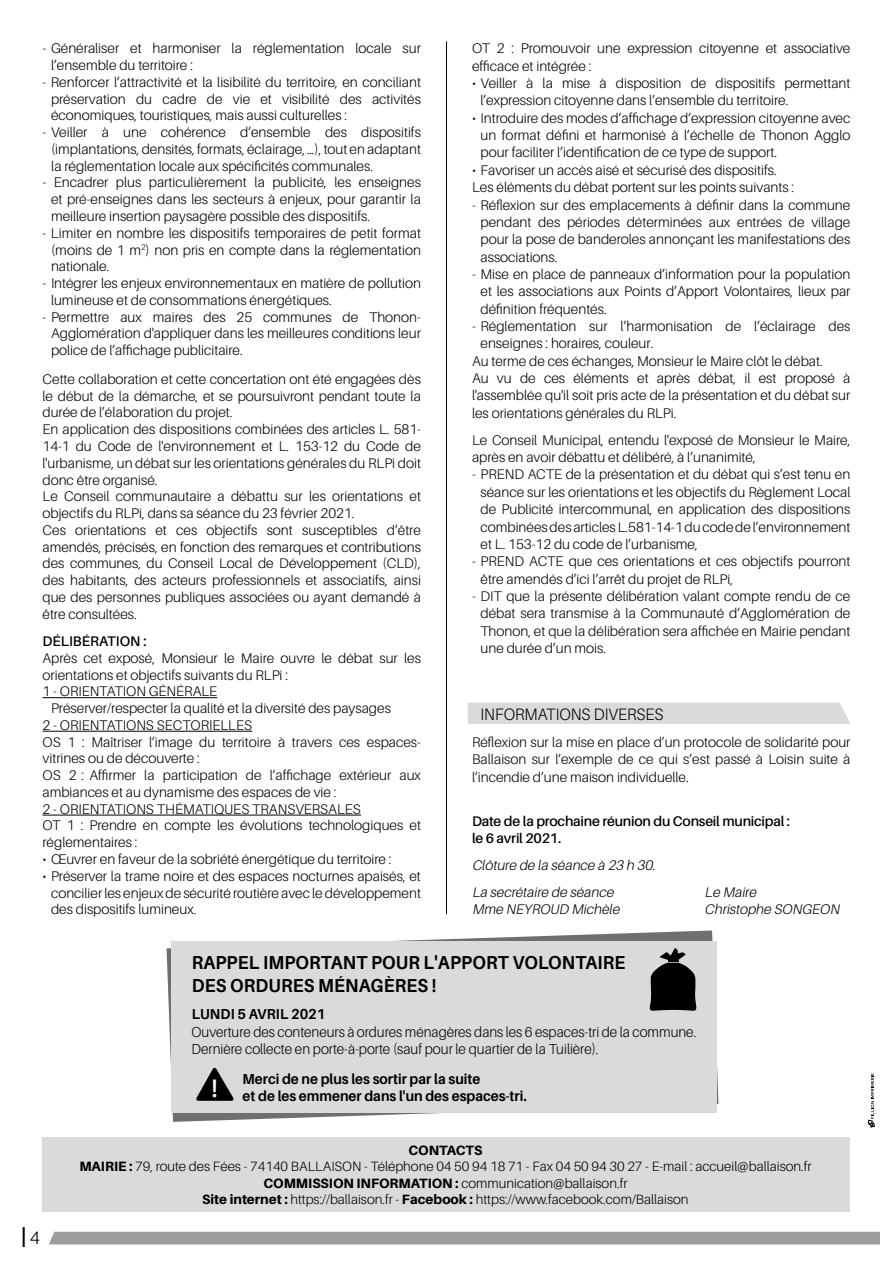
<style>
.page{position:relative;width:893px;height:1263px;background:#fff}
.page>*{position:absolute;margin:0;border:0;box-sizing:border-box;transform-origin:0 0}
.t1{font:600 28.8px "Aileron";color:#000;scale:.62 1}
.t2{font:600 25.35px "Aileron";color:#fff}
.t3{font:700 18.75px/22.5px "Aileron";letter-spacing:.01em;color:#000;scale:.94 1}
.t4{font:300 16.5px "Aileron";color:#000;scale:.95 1}
.t5{font:300 14.4px/17.4px "Aileron";color:#000;scale:.95 1}
.t6{font:700 14.4px/17.4px "Aileron";color:#000;scale:.95 1}
.t7{font:300 13.95px/16.8px "Aileron";color:#000;text-align:justify}
.t8{font:italic 300 13.95px/27px "Aileron";color:#000}
.t9{font:600 13.95px/17.4px "Aileron";letter-spacing:-.015em;color:#000}
.t10{font:300 13.5px/16.5px "Aileron";color:#000;text-align:center}
.s1{font-weight:300;font-size:18px}
.s2{font-weight:800}
</style>
<div class="page">
<div style="left:49px;top:1232px;width:831px;height:12px;background:#9d9d9c"></div>
<div style="left:468px;top:703px;width:382px;height:21px;background:#dadada"></div>
<hr style="left:43px;top:697px;width:174px;height:1px;background:#000">
<hr style="left:43px;top:731px;width:209px;height:1px;background:#000">
<hr style="left:43px;top:815px;width:318px;height:1px;background:#000">
<hr style="left:446px;top:41px;width:1px;height:873px;background:#000">
<svg style="left:868px;top:1073px;width:7px;height:55px"></svg>
<div style="left:43px;top:1137px;width:807px;height:74px;background:#dadada"></div>
<svg style="left:167px;top:930px;width:551px;height:192px"></svg>
<div style="left:171px;top:941px;width:546px;height:172px;background:#dadada"></div>
<svg style="left:196px;top:1067px;width:38px;height:34px"></svg>
<svg style="left:650px;top:948px;width:46px;height:63px"></svg>
<p class="t7" style="left:51px;top:40px;width:371px;text-indent:-9px">- Généraliser et harmoniser la réglementation locale sur l’ensemble du territoire :</p>
<p class="t7" style="left:51px;top:74px;width:371px;text-indent:-9px">- Renforcer l’attractivité et la lisibilité du territoire, en conciliant préservation du cadre de vie et visibilité des activités économiques, touristiques, mais aussi culturelles :</p>
<p class="t7" style="left:51px;top:124px;width:371px;text-indent:-9px">- Veiller à une cohérence d’ensemble des dispositifs (implantations, densités, formats, éclairage, …), tout en adaptant la réglementation locale aux spécificités communales.</p>
<p class="t7" style="left:51px;top:174px;width:371px;text-indent:-9px">- Encadrer plus particulièrement la publicité, les enseignes et pré-enseignes dans les secteurs à enjeux, pour garantir la meilleure insertion paysagère possible des dispositifs.</p>
<p class="t7" style="left:51px;top:225px;width:371px;text-indent:-8px">- Limiter en nombre les dispositifs temporaires de petit format (moins de 1 m<sup>2</sup>) non pris en compte dans la réglementation nationale.</p>
<p class="t7" style="left:51px;top:275px;width:371px;text-indent:-9px">- Intégrer les enjeux environnementaux en matière de pollution lumineuse et de consommations énergétiques.</p>
<p class="t7" style="left:51px;top:308px;width:371px;text-indent:-9px">- Permettre aux maires des 25 communes de Thonon-Agglomération d'appliquer dans les meilleures conditions leur police de l’affichage publicitaire.</p>
<p class="t7" style="left:43px;top:371px;width:380px;text-align:left">Cette collaboration et cette concertation ont été engagées dès le début de la démarche, et se poursuivront pendant toute la durée de l’élaboration du projet.<br>En application des dispositions combinées des articles L. 581- 14-1 du Code de l'environnement et L. 153-12 du Code de l'urbanisme, un débat sur les orientations générales du RLPi doit donc être organisé.<br>Le Conseil communautaire a débattu sur les orientations et objectifs du RLPi, dans sa séance du 23 février 2021.<br>Ces orientations et ces objectifs sont susceptibles d’être amendés, précisés, en fonction des remarques et contributions des communes, du Conseil Local de Développement (CLD), des habitants, des acteurs professionnels et associatifs, ainsi que des personnes publiques associées ou ayant demandé à être consultées.</p>
<p class="t9" style="left:43px;top:633px;width:106px">DÉLIBÉRATION :</p>
<p class="t7" style="left:43px;top:650px;width:380px">Après cet exposé, Monsieur le Maire ouvre le débat sur les</p>
<p class="t7" style="left:43px;top:666px;width:247px">orientations et objectifs suivants du RLPi :</p>
<p class="t7" style="left:43px;top:683px;width:176px">1 - ORIENTATION GÉNÉRALE</p>
<p class="t7" style="left:51px;top:700px;width:341px">Préserver/respecter la qualité et la diversité des paysages</p>
<p class="t7" style="left:43px;top:717px;width:211px">2 - ORIENTATIONS SECTORIELLES</p>
<p class="t7" style="left:43px;top:733px;width:380px">OS 1 : Maîtriser l’image du territoire à travers ces espaces-</p>
<p class="t7" style="left:43px;top:750px;width:159px">vitrines ou de découverte :</p>
<p class="t7" style="left:43px;top:767px;width:380px">OS 2 : Affirmer la participation de l’affichage extérieur aux</p>
<p class="t7" style="left:43px;top:784px;width:296px">ambiances et au dynamisme des espaces de vie :</p>
<p class="t7" style="left:43px;top:801px;width:320px">2 - ORIENTATIONS THÉMATIQUES TRANSVERSALES</p>
<p class="t7" style="left:43px;top:817px;width:380px">OT 1 : Prendre en compte les évolutions technologiques et</p>
<p class="t7" style="left:43px;top:834px;width:97px">réglementaires :</p>
<p class="t7" style="left:43px;top:851px;width:351px">• Œuvrer en faveur de la sobriété énergétique du territoire :</p>
<p class="t7" style="left:51px;top:868px;width:371px;text-indent:-9px">• Préserver la trame noire et des espaces nocturnes apaisés, et concilier les enjeux de sécurité routière avec le développement des dispositifs lumineux.</p>
<p class="t7" style="left:472px;top:40px;width:380px;line-height:17.4px">OT 2 : Promouvoir une expression citoyenne et associative efficace et intégrée :</p>
<p class="t7" style="left:480px;top:75px;width:371px;line-height:17.4px;text-indent:-9px">• Veiller à la mise à disposition de dispositifs permettant l’expression citoyenne dans l’ensemble du territoire.</p>
<p class="t7" style="left:480px;top:109px;width:371px;line-height:17.4px;text-indent:-9px">• Introduire des modes d’affichage d’expression citoyenne avec un format défini et harmonisé à l’échelle de Thonon Agglo pour faciliter l’identification de ce type de support.</p>
<p class="t7" style="left:472px;top:161px;width:324px;line-height:17.4px">• Favoriser un accès aisé et sécurisé des dispositifs.<br>Les éléments du débat portent sur les points suivants :</p>
<p class="t7" style="left:480px;top:196px;width:371px;line-height:17.4px;text-indent:-9px">- Réflexion sur des emplacements à définir dans la commune pendant des périodes déterminées aux entrées de village pour la pose de banderoles annonçant les manifestations des associations.</p>
<p class="t7" style="left:480px;top:266px;width:371px;line-height:17.4px;text-indent:-9px">- Mise en place de panneaux d’information pour la population et les associations aux Points d’Apport Volontaires, lieux par définition fréquentés.</p>
<p class="t7" style="left:472px;top:318px;width:380px">- Réglementation sur l’harmonisation de l’éclairage des</p>
<p class="t7" style="left:480px;top:335px;width:174px">enseignes : horaires, couleur.</p>
<p class="t7" style="left:472px;top:353px;width:352px">Au terme de ces échanges, Monsieur le Maire clôt le débat.</p>
<p class="t7" style="left:472px;top:370px;width:380px">Au vu de ces éléments et après débat, il est proposé à</p>
<p class="t7" style="left:472px;top:387px;width:380px">l'assemblée qu'il soit pris acte de la présentation et du débat sur</p>
<p class="t7" style="left:472px;top:405px;width:206px">les orientations générales du RLPi.</p>
<p class="t7" style="left:472px;top:431px;width:380px;line-height:17.4px">Le Conseil Municipal, entendu l'exposé de Monsieur le Maire, après en avoir débattu et délibéré, à l’unanimité,</p>
<p class="t7" style="left:480px;top:466px;width:371px;line-height:17.4px;text-indent:-9px">- PREND ACTE de la présentation et du débat qui s’est tenu en séance sur les orientations et les objectifs du Règlement Local de Publicité intercommunal, en application des dispositions combinées des articles L.581-14-1 du code de l’environnement et L. 153-12 du code de l’urbanisme,</p>
<p class="t7" style="left:480px;top:553px;width:371px;line-height:17.4px;text-indent:-9px">- PREND ACTE que ces orientations et ces objectifs pourront être amendés d’ici l’arrêt du projet de RLPi,</p>
<p class="t7" style="left:480px;top:587px;width:371px;line-height:17.4px;text-indent:-9px">- DIT que la présente délibération valant compte rendu de ce débat sera transmise à la Communauté d’Agglomération de Thonon, et que la délibération sera affichée en Mairie pendant une durée d’un mois.</p>
<p class="t4" style="left:480px;top:705px;width:194px">INFORMATIONS DIVERSES</p>
<p class="t7" style="left:472px;top:733px;width:380px;line-height:17.4px">Réflexion sur la mise en place d’un protocole de solidarité pour Ballaison sur l’exemple de ce qui s’est passé à Loisin suite à l’incendie d’une maison individuelle.</p>
<p class="t9" style="left:472px;top:812px;width:320px">Date de la prochaine réunion du Conseil municipal : le 6 avril 2021.</p>
<p class="t8" style="left:472px;top:852px;width:188px">Clôture de la séance à 23 h 30.<br>La secrétaire de séance</p>
<p class="t8" style="left:704px;top:879px;width:56px">Le Maire</p>
<p class="t8" style="left:472px;top:896px;width:152px">Mme NEYROUD Michèle</p>
<p class="t8" style="left:704px;top:896px;width:139px">Christophe SONGEON</p>
<h3 class="t3" style="left:192px;top:951px;width:463px">RAPPEL IMPORTANT POUR L'APPORT VOLONTAIRE<br>DES ORDURES MÉNAGÈRES !</h3>
<p class="t6" style="left:192px;top:1006px;width:142px">LUNDI 5 AVRIL 2021</p>
<p class="t5" style="left:192px;top:1023px;width:533px">Ouverture des conteneurs à ordures ménagères dans les 6 espaces-tri de la commune.<br>Dernière collecte en porte-à-porte (sauf pour le quartier de la Tuilière).</p>
<p class="t6" style="left:243px;top:1070px;width:301px">Merci de ne plus les sortir par la suite<br>et de les emmener dans l'un des espaces-tri.</p>
<h2 class="t2" style="left:212px;top:1074px;width:8px">!</h2>
<h1 class="t1" style="left:21px;top:1221px;width:32px">I <span class="s1">4</span></h1>
<p class="t10" style="left:79px;top:1142px;width:734px"><span class="s2">CONTACTS<br>MAIRIE :</span> 79, route des Fées - 74140 BALLAISON - Téléphone 04 50 94 18 71 - Fax 04 50 94 30 27 - E-mail : accueil@ballaison.fr <span class="s2">COMMISSION INFORMATION :</span> communication@ballaison.fr<br><span class="s2">Site internet :</span> https://ballaison.fr - <span class="s2">Facebook :</span> https://www.facebook.com/Ballaison</p>
</div>
